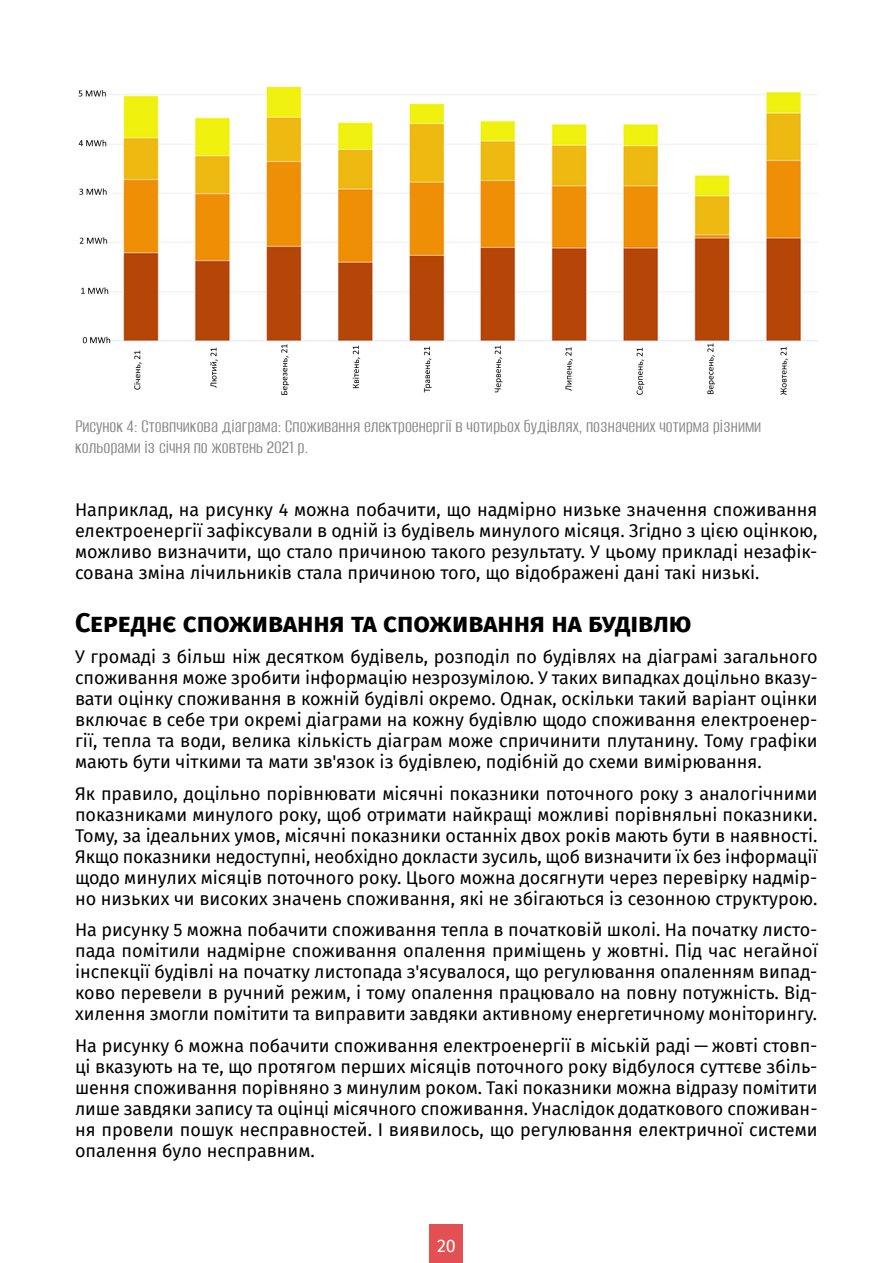
<style>
.page{position:relative;width:893px;height:1263px;background:#fff}
.page>*{position:absolute;margin:0;border:0;box-sizing:border-box;transform-origin:0 0}
.t1{font:700 27px "Fira Sans";color:#000}
.t2{font:19.5px/21px "Alumni Sans";color:#878787}
.t3{font:18px/21px "Fira Sans";color:#000;text-align:justify}
.t4{font:18px "Fira Sans";color:#fff}
</style>
<div class="page">
<div style="left:430px;top:1224px;width:33px;height:39px;background:#e25054"></div>
<img style="left:78px;top:88px;width:740px;height:307px">
<p class="t2" style="left:75px;top:417px;width:688px">Рисунок 4: Стовпчикова діаграма: Споживання електроенергії в чотирьох будівлях, позначених чотирма різними кольорами із січня по жовтень 2021 р.</p>
<p class="t3" style="left:75px;top:499px;width:744px">Наприклад, на рисунку 4 можна побачити, що надмірно низьке значення споживання електроенергії зафіксували в одній із будівель минулого місяця. Згідно з цією оцінкою, можливо визначити, що стало причиною такого результату. У цьому прикладі незафік&shy;сована зміна лічильників стала причиною того, що відображені дані такі низькі.</p>
<h1 class="t1" style="left:75px;top:599px;width:618px">Середнє споживання та споживання на будівлю</h1>
<p class="t3" style="left:75px;top:646px;width:744px">У громаді з більш ніж десятком будівель, розподіл по будівлях на діаграмі загального споживання може зробити інформацію незрозумілою. У таких випадках доцільно вказу&shy;вати оцінку споживання в кожній будівлі окремо. Однак, оскільки такий варіант оцінки включає в себе три окремі діаграми на кожну будівлю щодо споживання електроенер&shy;гії, тепла та води, велика кількість діаграм може спричинити плутанину. Тому графіки мають бути чіткими та мати зв'язок із будівлею, подібній до схеми вимірювання.</p>
<p class="t3" style="left:75px;top:782px;width:744px">Як правило, доцільно порівнювати місячні показники поточного року з аналогічними показниками минулого року, щоб отримати найкращі можливі порівняльні показники.<br>Тому, за ідеальних умов, місячні показники останніх двох років мають бути в наявності.<br>Якщо показники недоступні, необхідно докласти зусиль, щоб визначити їх без інформації щодо минулих місяців поточного року. Цього можна досягнути через перевірку надмір&shy;но низьких чи високих значень споживання, які не збігаються із сезонною структурою.</p>
<p class="t3" style="left:75px;top:919px;width:744px">На рисунку 5 можна побачити споживання тепла в початковій школі. На початку листо&shy;пада помітили надмірне споживання опалення приміщень у жовтні. Під час негайної інспекції будівлі на початку листопада з'ясувалося, що регулювання опаленням випад&shy;ково перевели в ручний режим, і тому опалення працювало на повну потужність. Від&shy;хилення змогли помітити та виправити завдяки активному енергетичному моніторингу.</p>
<p class="t3" style="left:75px;top:1034px;width:744px">На рисунку 6 можна побачити споживання електроенергії в міській раді — жовті стовп&shy;ці вказують на те, що протягом перших місяців поточного року відбулося суттєве збіль&shy;шення споживання порівняно з минулим роком. Такі показники можна відразу помітити лише завдяки запису та оцінці місячного споживання. Унаслідок додаткового споживан&shy;ня провели пошук несправностей. І виявилось, що регулювання електричної системи опалення було несправним.</p>
<p class="t4" style="left:437px;top:1232px;width:20px">20</p>
</div>
